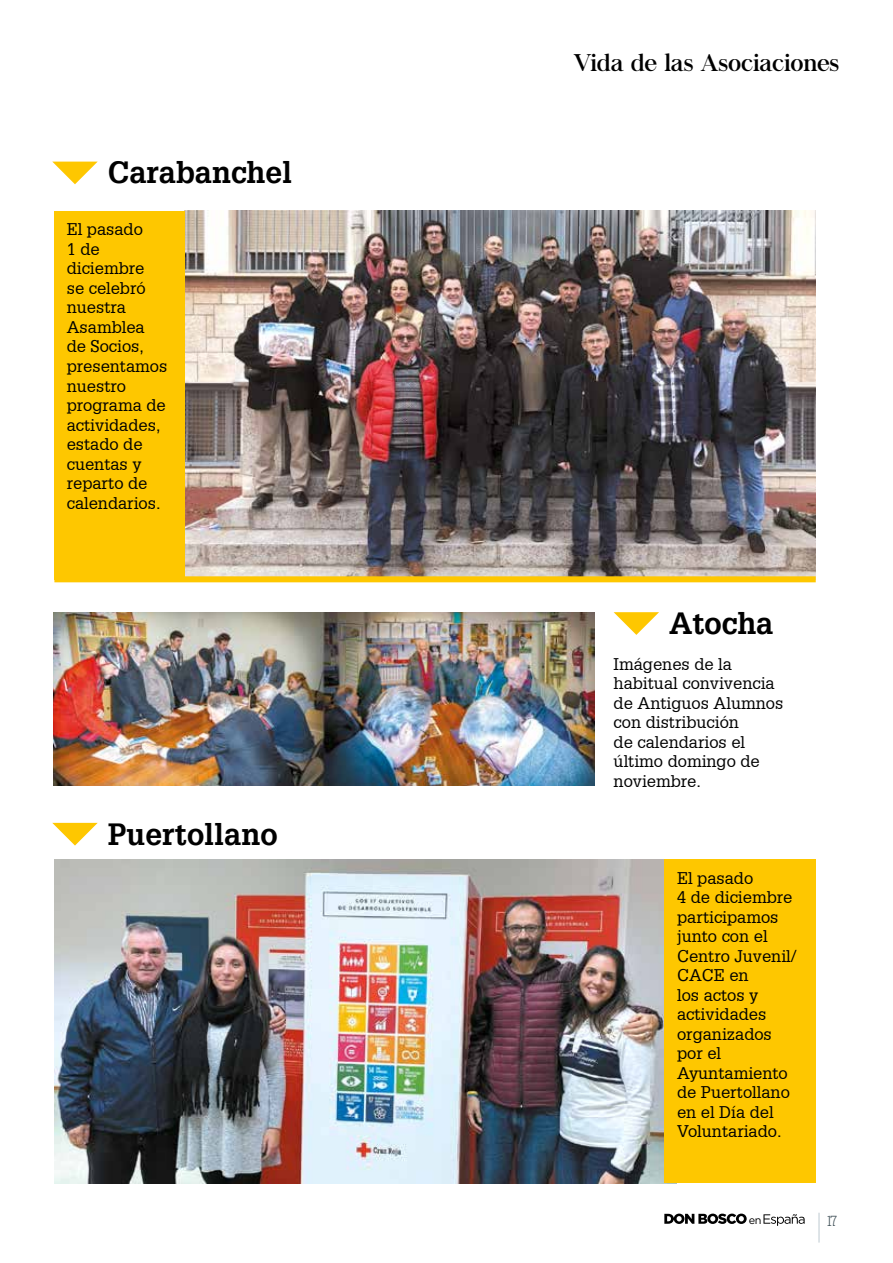
<style>
.page{position:relative;width:893px;height:1263px;background:#fff}
.page>*{position:absolute;margin:0;border:0;box-sizing:border-box;transform-origin:0 0}
.t1{font:700 30px "Glypha LT";color:#000}
.t2{font:24px "Chapaza";color:#000}
.t3{font:16.5px/19.5px "Glypha LT";color:#000}
.t4{font:15px "Nilland";color:#34454d}
.t5{font:10.8px "Gotham";color:#000}
</style>
<div class="page">
<svg style="left:819px;top:1213px;width:1px;height:29px"></svg>
<svg style="left:664px;top:1213px;width:83px;height:11px"></svg>
<svg style="left:763px;top:1214px;width:42px;height:12px"></svg>
<svg style="left:52px;top:823px;width:46px;height:22px"></svg>
<svg style="left:614px;top:612px;width:45px;height:23px"></svg>
<img style="left:54px;top:612px;width:540px;height:173px">
<img style="left:54px;top:859px;width:610px;height:324px">
<div style="left:664px;top:859px;width:152px;height:324px;background:#fec700"></div>
<svg style="left:52px;top:162px;width:46px;height:22px"></svg>
<img style="left:185px;top:211px;width:631px;height:365px">
<div style="left:54px;top:211px;width:131px;height:368px;background:#fec700"></div>
<div style="left:54px;top:576px;width:762px;height:6px;background:#fec700"></div>
<h1 class="t1" style="left:108px;top:154px;width:186px">Carabanchel</h1>
<p class="t3" style="left:67px;top:219px;width:102px">El pasado<br>1 de diciembre<br>se celebró nuestra<br>Asamblea de Socios, presentamos nuestro programa de actividades, estado de cuentas y reparto de calendarios.</p>
<h1 class="t1" style="left:108px;top:815px;width:171px">Puertollano</h1>
<h2 class="t2" style="left:573px;top:49px;width:267px">Vida de las Asociaciones</h2>
<h1 class="t1" style="left:669px;top:605px;width:106px">Atocha</h1>
<p class="t3" style="left:614px;top:654px;width:171px">Imágenes de la habitual convivencia de Antiguos Alumnos con distribución<br>de calendarios el último domingo de noviembre.</p>
<p class="t3" style="left:677px;top:868px;width:121px">El pasado<br>4 de diciembre participamos junto con el<br>Centro Juvenil/<br>CACE en<br>los actos y actividades organizados por el<br>Ayuntamiento de Puertollano en el Día del<br>Voluntariado.</p>
<p class="t5" style="left:749px;top:1213px;width:14px">en</p>
<p class="t4" style="left:825px;top:1212px;width:14px">17</p>
</div>
